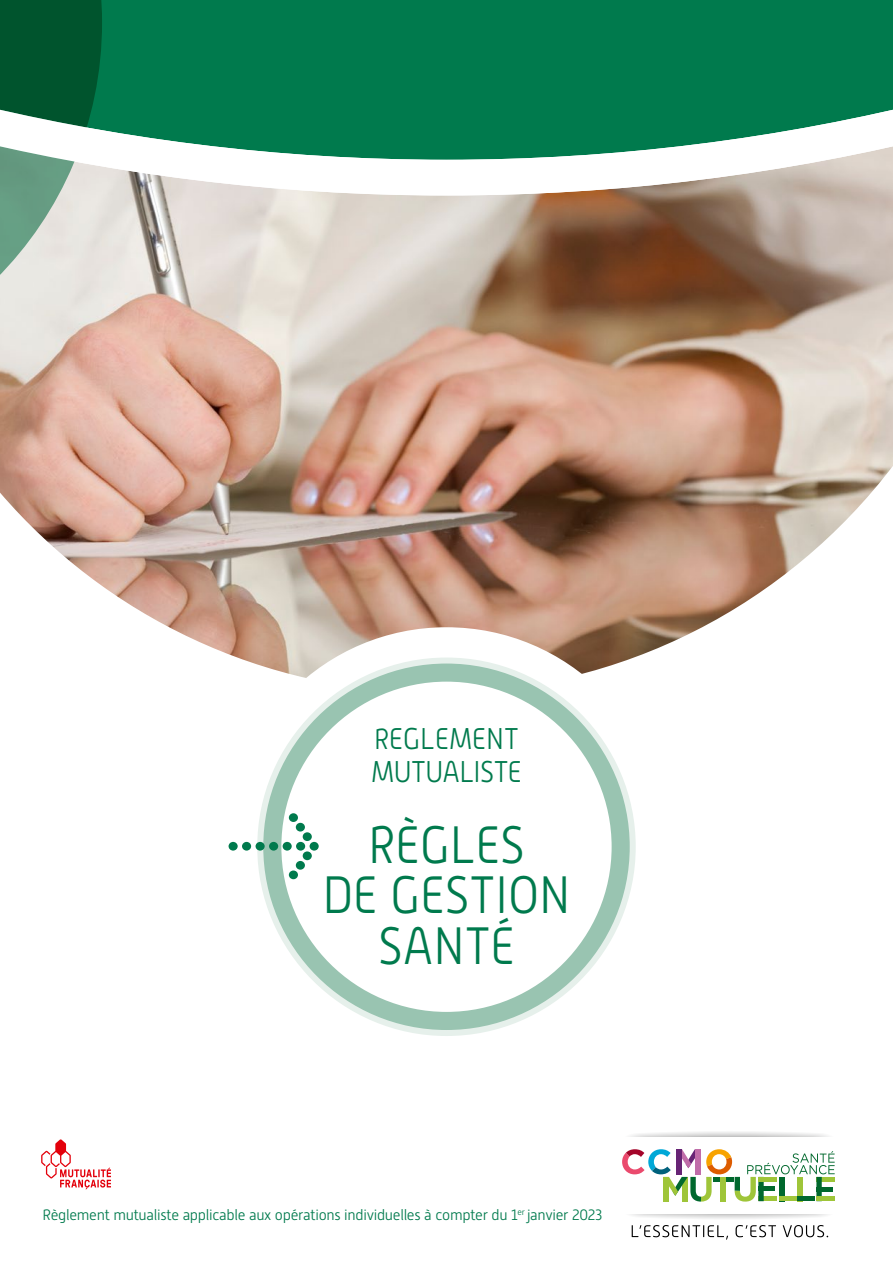
<style>
.page{position:relative;width:893px;height:1263px;background:#fff}
.page>*{position:absolute;margin:0;border:0;box-sizing:border-box;transform-origin:0 0}
.t1{font:300 52.5px/50.7px "Alwyn New";color:#007a4d;text-align:center;scale:.9 1}
.t2{font:300 30px/32.7px "Alwyn New";letter-spacing:-.02em;color:#007a4d;scale:.9 1}
.t3{font:300 15px "Alwyn New";letter-spacing:-.02em;color:#007a4d}
.s1{font-size:29.1px}
</style>
<div class="page">
<svg style="left:622px;top:1132px;width:213px;height:87px"></svg>
<svg style="left:632px;top:1225px;width:96px;height:14px"></svg>
<svg style="left:736px;top:1225px;width:40px;height:12px"></svg>
<svg style="left:783px;top:1225px;width:45px;height:12px"></svg>
<img style="left:0;top:213px;width:893px;height:465px">
<svg style="left:0;top:213px;width:102px;height:172px;background:#d8d3c9"></svg>
<svg style="left:0;top:0;width:893px;height:213px"></svg>
<div style="left:227px;top:627px;width:439px;height:439px;background:#fff;border-radius:50%"></div>
<div style="left:259px;top:659px;width:375px;height:375px;border:22px solid #99c4b1;border-radius:50%"></div>
<svg style="left:229px;top:813px;width:90px;height:66px"></svg>
<svg style="left:41px;top:1139px;width:70px;height:50px"></svg>
<h2 class="t2" style="left:371px;top:723px;width:169px"><span class="s1">R</span>EGLEMENT<br>MUTUALISTE</h2>
<h1 class="t1" style="left:322px;top:819px;width:277px">RÈGLES<br>DE GESTION<br>SANTÉ</h1>
<p class="t3" style="left:43px;top:1207px;width:561px">Règlement mutualiste applicable aux opérations individuelles à compter du 1<sup>er</sup> janvier 2023</p>
</div>
